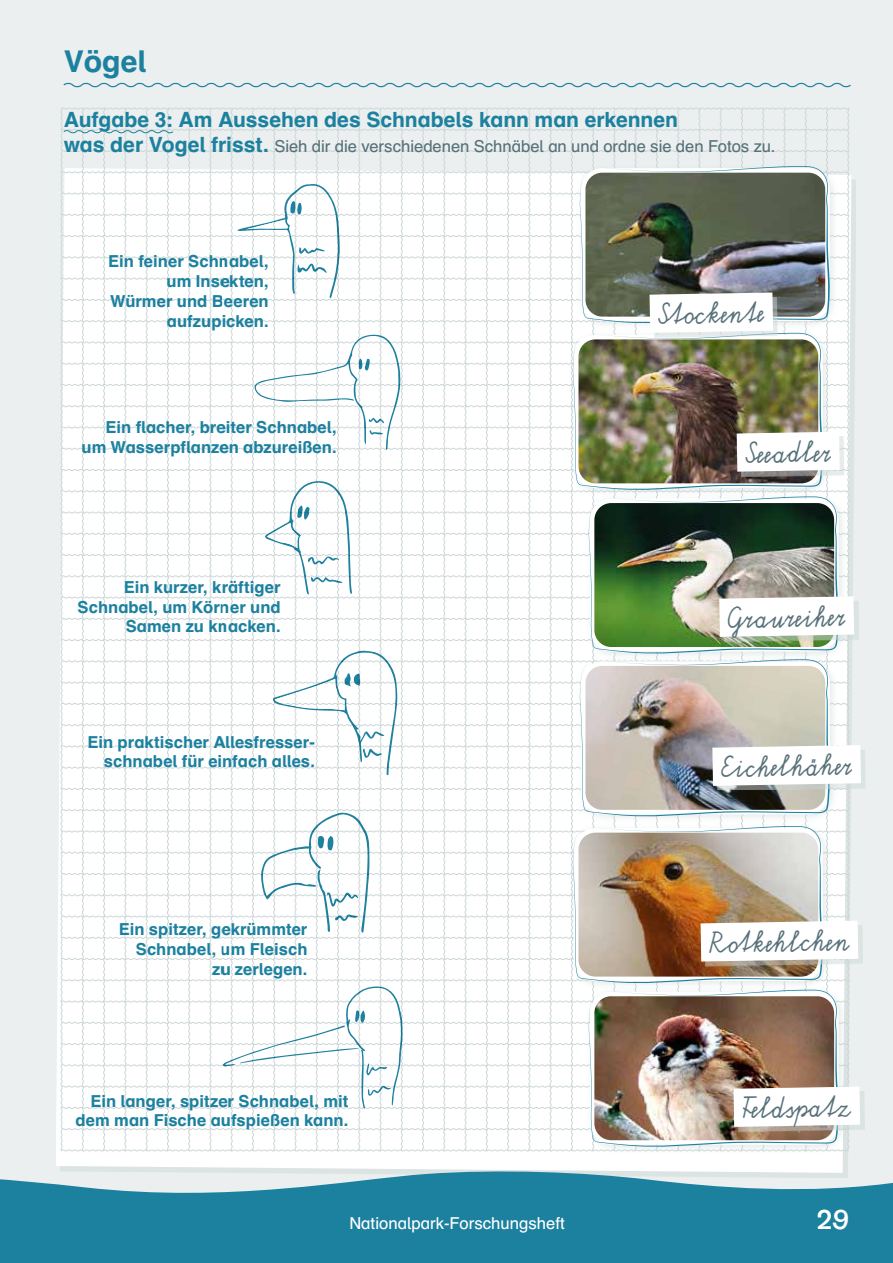
<style>
.page{position:relative;width:893px;height:1263px;background:#fff}
.page>*{position:absolute;margin:0;border:0;box-sizing:border-box;transform-origin:0 0}
.t1{font:30px "Schulbuch Nord Fett worked";color:#1c819f}
.t2{font:27px "Ausgangsschrift";color:#57717a}
.t3{font:500 27px "Labil Grotesk";color:#fff}
.t4{font:21px "Schulbuch Nord Fett worked";color:#1c819f}
.t5{font:16.5px/19.8px "Schulbuch Nord Fett worked";color:#1c819f;text-align:right}
.t6{font:16.5px "Schulbuch Nord";color:#57717a}
.t7{font:16.5px "Schulbuch Nord";color:#fff}
.s1{font-family:"Schulbuch Nord Fett worked";font-size:21px;color:#1c819f}
</style>
<div class="page">
<hr style="left:0;top:0;width:1px;height:1263px;background:#ebefef">
<div style="left:1px;top:0;width:892px;height:1263px;background:#ebefef"></div>
<svg style="left:56px;top:750px;width:792px;height:421px"></svg>
<svg style="left:63px;top:82px;width:788px;height:6px"></svg>
<svg style="left:0;top:1171px;width:893px;height:92px;background:#368fa9"></svg>
<div style="left:717px;top:749px;width:149px;height:41px;background:#dce3e3"></div>
<div style="left:738px;top:1091px;width:127px;height:41px;background:#dce3e3"></div>
<img style="left:60px;top:107px;width:801px;height:1045px">
<h1 class="t1" style="left:64px;top:43px;width:84px">Vögel</h1>
<p class="t4" style="left:64px;top:106px;width:616px">Aufgabe 3: Am Aussehen des Schnabels kann man erkennen</p>
<p class="t6" style="left:64px;top:136px;width:713px"><span class="s1">was der Vogel frisst.</span> Sieh dir die verschiedenen Schnäbel an und ordne sie den Fotos zu.</p>
<p class="t5" style="left:108px;top:251px;width:162px">Ein feiner Schnabel, um Insekten,<br>Würmer und Beeren aufzupicken.</p>
<p class="t5" style="left:82px;top:417px;width:257px">Ein flacher, breiter Schnabel, um Wasserpflanzen abzureißen.</p>
<p class="t5" style="left:78px;top:576px;width:205px">Ein kurzer, kräftiger<br>Schnabel, um Körner und<br>Samen zu knacken.</p>
<p class="t5" style="left:87px;top:731px;width:229px">Ein praktischer Allesfresser&shy;schnabel für einfach alles.</p>
<p class="t5" style="left:119px;top:919px;width:190px">Ein spitzer, gekrümmter<br>Schnabel, um Fleisch zu zerlegen.</p>
<p class="t5" style="left:75px;top:1090px;width:274px">Ein langer, spitzer Schnabel, mit dem man Fische aufspießen kann.</p>
<h2 class="t2" style="left:658px;top:299px;width:107px;rotate:-1deg">Stockente</h2>
<h2 class="t2" style="left:745px;top:438px;width:87px;rotate:-1deg">Seeadler</h2>
<h2 class="t2" style="left:728px;top:603px;width:119px;rotate:-1deg">Graureiher</h2>
<h2 class="t2" style="left:721px;top:752px;width:132px;rotate:-1deg">Eichelhäher</h2>
<h2 class="t2" style="left:709px;top:927px;width:142px;rotate:-1deg">Rotkehlchen</h2>
<h2 class="t2" style="left:742px;top:1093px;width:110px;rotate:-1deg">Feldspatz</h2>
<p class="t7" style="left:349px;top:1213px;width:217px">Nationalpark-Forschungsheft</p>
<h2 class="t3" style="left:817px;top:1201px;width:34px">29</h2>
</div>
